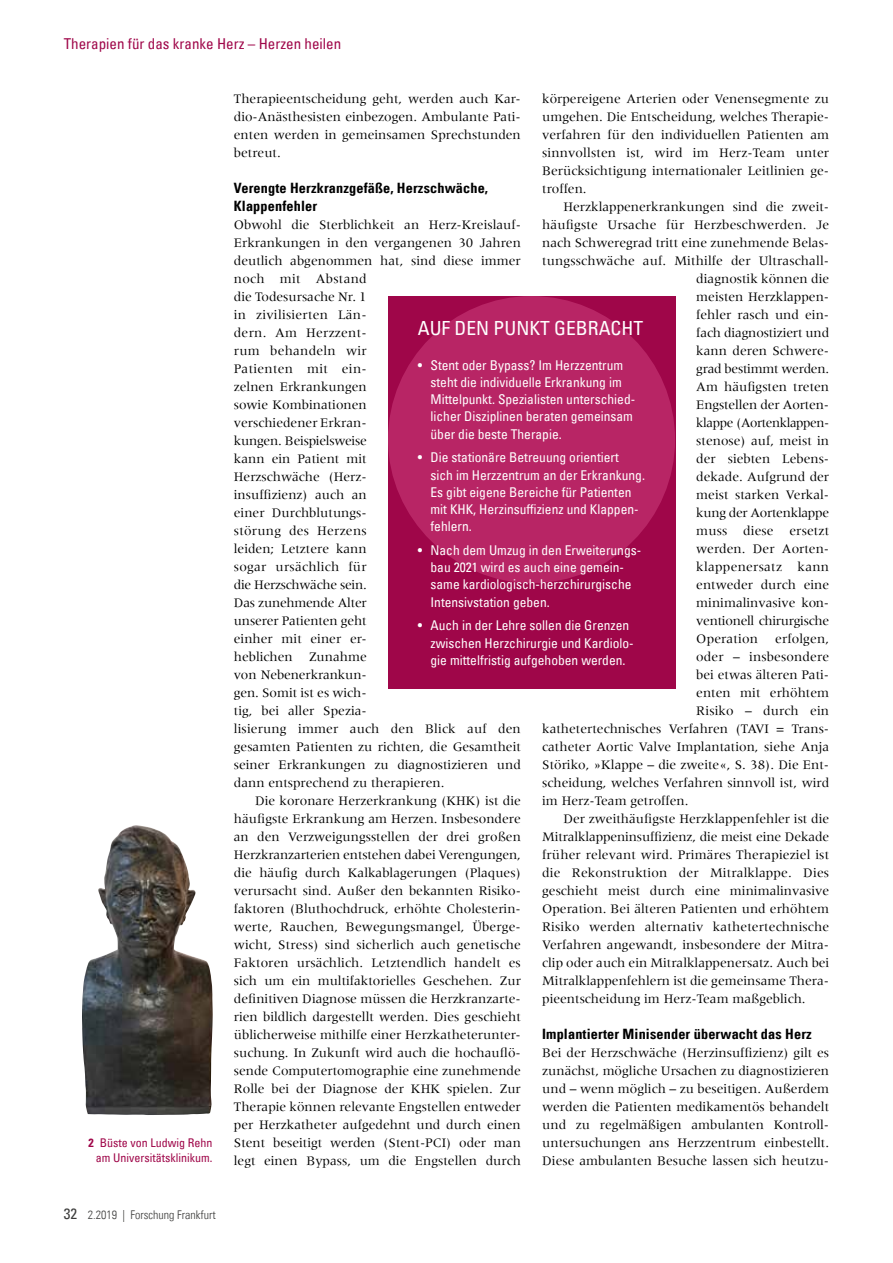
<style>
.page{position:relative;width:893px;height:1263px;background:#fff}
.page>*{position:absolute;margin:0;border:0;box-sizing:border-box;transform-origin:0 0}
.t1{font:condensed 19.5px "Univers Com 57";color:#fff}
.t2{font:condensed 15px "Univers Com 57";color:#9f0649}
.t3{font:14.25px/18px "Univers Com 67 Bold Cond";letter-spacing:.01em;color:#000}
.t4{font:13.5px/18px "Meridien";color:#000;text-align:justify}
.t5{font:condensed 13.5px/17.2px "Univers Com 57";color:#fff}
.t6{font:13.5px "Meridien";letter-spacing:-.02em;color:#000}
.t7{font:13.5px "Meridien";letter-spacing:-.03em;color:#000}
.t8{font:13.5px "Meridien";letter-spacing:.02em;color:#000}
.t9{font:condensed 12px/14.4px "Univers Com 57";color:#9f0649;text-align:right}
.t10{font:12px "Univers Com 47 Light Cond";color:#3c3c3b}
.s1{font-family:"Univers Com 67 Bold Cond";font-stretch:normal}
.s2{font-family:"Univers Com 57";font-stretch:condensed;font-size:15px}
</style>
<div class="page">
<div style="left:388px;top:296px;width:287px;height:392px;background:#9f0649"></div>
<div style="left:388px;top:296px;width:287px;height:287px;background:#b82565;border-radius:50%"></div>
<img style="left:82px;top:825px;width:131px;height:290px">
<p class="t2" style="left:64px;top:34px;width:279px">Therapien für das kranke Herz – Herzen heilen</p>
<p class="t9" style="left:89px;top:1135px;width:125px"><span class="s1">2</span> Büste von Ludwig Rehn am Universitätsklinikum.</p>
<p class="t10" style="left:64px;top:1208px;width:153px"><span class="s2">32</span> 2.2019 | Forschung Frankfurt</p>
<p class="t4" style="left:542px;top:89px;width:289px">körpereigene Arterien oder Venensegmente zu umgehen. Die Entscheidung, welches Therapie&shy;verfahren für den individuellen Patienten am sinnvollsten ist, wird im Herz-Team unter Berücksichtigung internationaler Leitlinien ge&shy;troffen.</p>
<p class="t4" style="left:563px;top:197px;width:267px">Herzklappenerkrankungen sind die zweit-</p>
<p class="t4" style="left:542px;top:215px;width:289px">häufigste Ursache für Herzbeschwerden. Je</p>
<p class="t4" style="left:542px;top:233px;width:289px">nach Schweregrad tritt eine zunehmende Belas-</p>
<p class="t4" style="left:542px;top:251px;width:286px">tungsschwäche auf. Mithilfe der Ultraschall-</p>
<p class="t4" style="left:696px;top:269px;width:134px">diagnostik können die</p>
<p class="t4" style="left:696px;top:287px;width:134px">meisten Herzklappen-</p>
<p class="t4" style="left:696px;top:305px;width:134px">fehler rasch und ein-</p>
<p class="t4" style="left:696px;top:323px;width:134px">fach diagnostiziert und</p>
<p class="t4" style="left:696px;top:341px;width:134px">kann deren Schwere-</p>
<p class="t6" style="left:696px;top:361px;width:134px">grad bestimmt werden.</p>
<p class="t4" style="left:696px;top:377px;width:134px">Am häufigsten treten</p>
<p class="t4" style="left:696px;top:395px;width:134px">Engstellen der Aorten-</p>
<p class="t7" style="left:696px;top:415px;width:134px">klappe (Aortenklappen-</p>
<p class="t4" style="left:696px;top:432px;width:134px">stenose) auf, meist in</p>
<p class="t4" style="left:696px;top:450px;width:132px">der siebten Lebens-</p>
<p class="t4" style="left:696px;top:468px;width:134px">dekade. Aufgrund der</p>
<p class="t4" style="left:696px;top:486px;width:134px">meist starken Verkal-</p>
<p class="t6" style="left:696px;top:505px;width:134px">kung der Aortenklappe</p>
<p class="t4" style="left:696px;top:522px;width:134px">muss diese ersetzt</p>
<p class="t4" style="left:696px;top:540px;width:134px">werden. Der Aorten-</p>
<p class="t8" style="left:696px;top:559px;width:134px">klappenersatz kann</p>
<p class="t4" style="left:696px;top:576px;width:134px">entweder durch eine</p>
<p class="t4" style="left:696px;top:594px;width:134px">minimalinvasive kon-</p>
<p class="t6" style="left:696px;top:613px;width:134px">ventionell chirurgische</p>
<p class="t4" style="left:696px;top:630px;width:63px">Operation</p>
<p class="t4" style="left:775px;top:630px;width:56px">erfolgen,</p>
<p class="t4" style="left:696px;top:648px;width:134px">oder – insbesondere</p>
<p class="t4" style="left:696px;top:666px;width:134px">bei etwas älteren Pati-</p>
<p class="t4" style="left:696px;top:684px;width:134px">enten mit erhöhtem</p>
<p class="t4" style="left:696px;top:702px;width:134px">Risiko – durch ein</p>
<p class="t4" style="left:542px;top:720px;width:286px">kathetertechnisches Verfahren (TAVI = Trans-</p>
<p class="t4" style="left:542px;top:738px;width:288px">catheter Aortic Valve Implantation, siehe Anja</p>
<p class="t4" style="left:542px;top:756px;width:289px">Störiko, »Klappe – die zweite«, S. 38). Die Ent-</p>
<p class="t4" style="left:542px;top:774px;width:289px">scheidung, welches Verfahren sinnvoll ist, wird</p>
<p class="t4" style="left:542px;top:792px;width:148px">im Herz-Team getroffen.</p>
<p class="t4" style="left:563px;top:810px;width:267px">Der zweithäufigste Herzklappenfehler ist die</p>
<p class="t4" style="left:542px;top:828px;width:289px">Mitralklappeninsuffizienz, die meist eine Dekade</p>
<p class="t4" style="left:542px;top:846px;width:288px">früher relevant wird. Primäres Therapieziel ist</p>
<p class="t4" style="left:542px;top:864px;width:289px">die Rekonstruktion der Mitralklappe. Dies</p>
<p class="t4" style="left:542px;top:882px;width:289px">geschieht meist durch eine minimalinvasive</p>
<p class="t4" style="left:542px;top:900px;width:288px">Operation. Bei älteren Patienten und erhöhtem</p>
<p class="t4" style="left:542px;top:918px;width:289px">Risiko werden alternativ kathetertechnische</p>
<p class="t4" style="left:542px;top:936px;width:286px">Verfahren angewandt, insbesondere der Mitra-</p>
<p class="t4" style="left:542px;top:954px;width:289px">clip oder auch ein Mitralklappenersatz. Auch bei</p>
<p class="t4" style="left:542px;top:972px;width:289px">Mitralklappenfehlern ist die gemeinsame Thera-</p>
<p class="t4" style="left:542px;top:990px;width:265px">pieentscheidung im Herz-Team maßgeblich.</p>
<p class="t3" style="left:542px;top:1025px;width:271px">Implantierter Minisender überwacht das Herz</p>
<p class="t4" style="left:542px;top:1044px;width:289px;text-align:left">Bei der Herzschwäche (Herzinsuffizienz) gilt es zunächst, mögliche Ursachen zu diagnostizieren und – wenn möglich – zu beseitigen. Außerdem werden die Patienten medikamentös behandelt und zu regelmäßigen ambulanten Kontroll&shy;untersuchungen ans Herzzentrum einbestellt.<br>Diese ambulanten Besuche lassen sich heutzu-</p>
<p class="t4" style="left:234px;top:90px;width:289px">Therapieentscheidung geht, werden auch Kar&shy;dio-Anästhesisten einbezogen. Ambulante Pati&shy;enten werden in gemeinsamen Sprechstunden betreut.</p>
<p class="t3" style="left:234px;top:179px;width:256px">Verengte Herzkranzgefäße, Herzschwäche,<br>Klappenfehler</p>
<p class="t4" style="left:234px;top:216px;width:289px;text-align:left">Obwohl die Sterblichkeit an Herz-Kreislauf-<br>Erkrankungen in den vergangenen 30 Jahren deutlich abgenommen hat, sind diese immer noch mit Abstand<br>die Todesursache Nr. 1<br>in zivilisierten Län-<br>dern. Am Herzzent-<br>rum behandeln wir<br>Patienten mit ein-<br>zelnen Erkrankungen<br>sowie Kombinationen<br>verschiedener Erkran-<br>kungen. Beispielsweise<br>kann ein Patient mit<br>Herzschwäche (Herz-<br>insuffizienz) auch an<br>einer Durchblutungs-<br>störung des Herzens<br>leiden; Letztere kann<br>sogar ursächlich für<br>die Herzschwäche sein.<br>Das zunehmende Alter<br>unserer Patienten geht<br>einher mit einer er-<br>heblichen Zunahme<br>von Nebenerkrankun-<br>gen. Somit ist es wich-<br>tig, bei aller Spezia-<br>lisierung immer auch den Blick auf den gesamten Patienten zu richten, die Gesamtheit seiner Erkrankungen zu diagnostizieren und dann entsprechend zu therapieren.</p>
<p class="t4" style="left:234px;top:792px;width:289px;text-indent:21px">Die koronare Herzerkrankung (KHK) ist die häufigste Erkrankung am Herzen. Insbesondere an den Verzweigungsstellen der drei großen Herzkranzarterien entstehen dabei Verengungen, die häufig durch Kalkablagerungen (Plaques) verursacht sind. Außer den bekannten Risiko&shy;faktoren (Bluthochdruck, erhöhte Cholesterin&shy;werte, Rauchen, Bewegungsmangel, Überge&shy;wicht, Stress) sind sicherlich auch genetische Faktoren ursächlich. Letztendlich handelt es sich um ein multifaktorielles Geschehen. Zur definitiven Diagnose müssen die Herzkranzarte&shy;rien bildlich dargestellt werden. Dies geschieht üblicherweise mithilfe einer Herzkatheterunter&shy;suchung. In Zukunft wird auch die hochauflö&shy;sende Computertomographie eine zunehmende Rolle bei der Diagnose der KHK spielen. Zur Therapie können relevante Engstellen entweder per Herzkatheter aufgedehnt und durch einen Stent beseitigt werden (Stent-PCI) oder man legt einen Bypass, um die Engstellen durch</p>
<h1 class="t1" style="left:418px;top:316px;width:227px">AUF DEN PUNKT GEBRACHT</h1>
<p class="t5" style="left:431px;top:356px;width:206px;text-indent:-13px">• Stent oder Bypass? Im Herzzentrum steht die individuelle Erkrankung im Mittelpunkt. Spezialisten unterschied&shy;licher Disziplinen beraten gemeinsam über die beste Therapie.</p>
<p class="t5" style="left:431px;top:449px;width:216px;text-indent:-13px">• Die stationäre Betreuung orientiert<br>sich im Herzzentrum an der Erkrankung.<br>Es gibt eigene Bereiche für Patienten mit KHK, Herzinsuffizienz und Klappen&shy;fehlern.</p>
<p class="t5" style="left:431px;top:541px;width:212px;text-indent:-13px">• Nach dem Umzug in den Erweiterungs&shy;bau 2021 wird es auch eine gemein&shy;same kardiologisch-herzchirurgische Intensivstation geben.</p>
<p class="t5" style="left:431px;top:617px;width:205px;text-indent:-13px">• Auch in der Lehre sollen die Grenzen zwischen Herzchirurgie und Kardiolo&shy;gie mittelfristig aufgehoben werden.</p>
</div>
